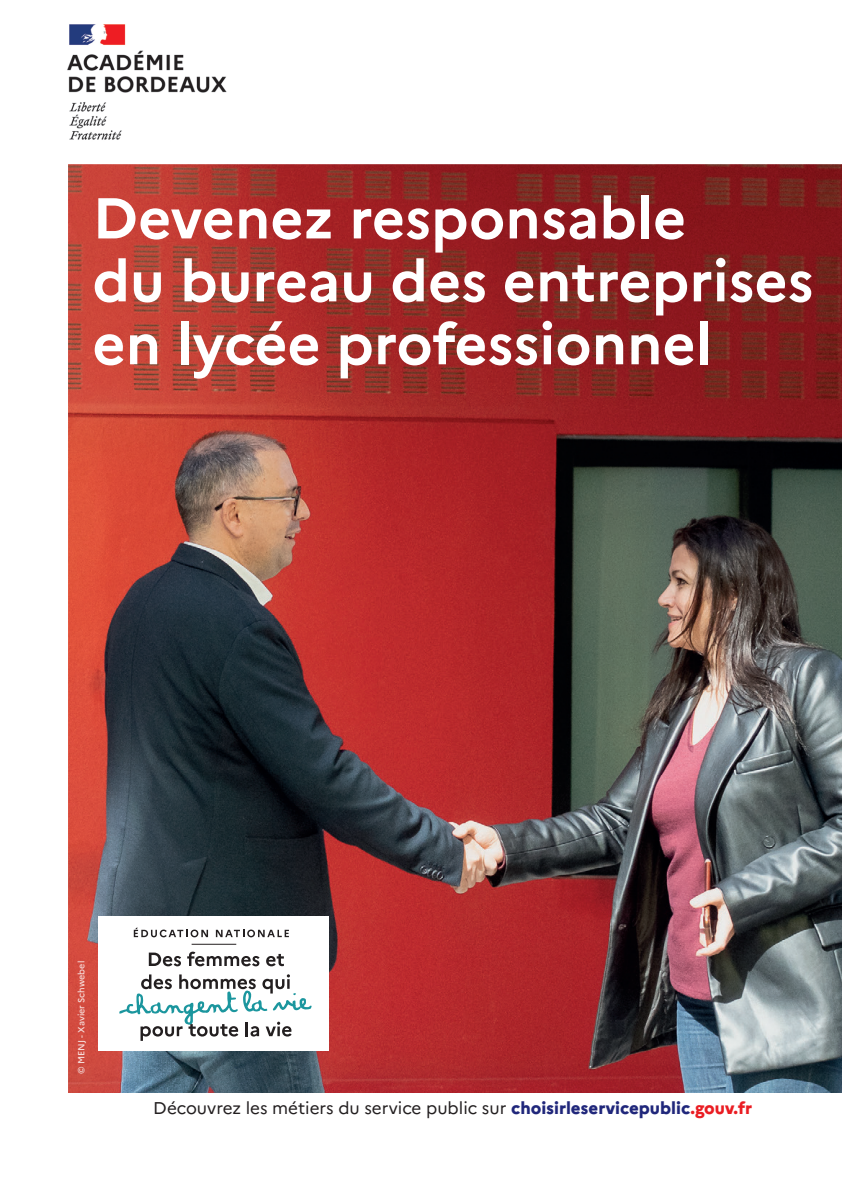
<style>
.page{position:relative;width:842px;height:1191px;background:#fff}
.page>*{position:absolute;margin:0;border:0;box-sizing:border-box;transform-origin:0 0}
.t1{font:700 57.4px/63px "Marianne";color:#fff}
.t2{font:17px "Marianne";color:#231f20}
.t3{font:500 9px "Marianne";color:#fff}
.s1{font-weight:800;color:#20277b}
.s2{font-weight:800;color:#ea1d23}
</style>
<div class="page">
<img style="left:68px;top:164px;width:774px;height:929px">
<img style="left:67px;top:24px;width:160px;height:116px">
<h1 class="t1" style="left:92px;top:186px;width:723px">Devenez responsable<br>du bureau des entreprises en lycée professionnel</h1>
<p class="t3" style="left:76px;top:1073px;width:114px;rotate:-90deg">© MENJ - Xavier Schwebel</p>
<p class="t2" style="left:153px;top:1097px;width:600px">Découvrez les métiers du service public sur <span class="s1">choisirleservicepublic</span><span class="s2">.gouv.fr</span></p>
</div>
